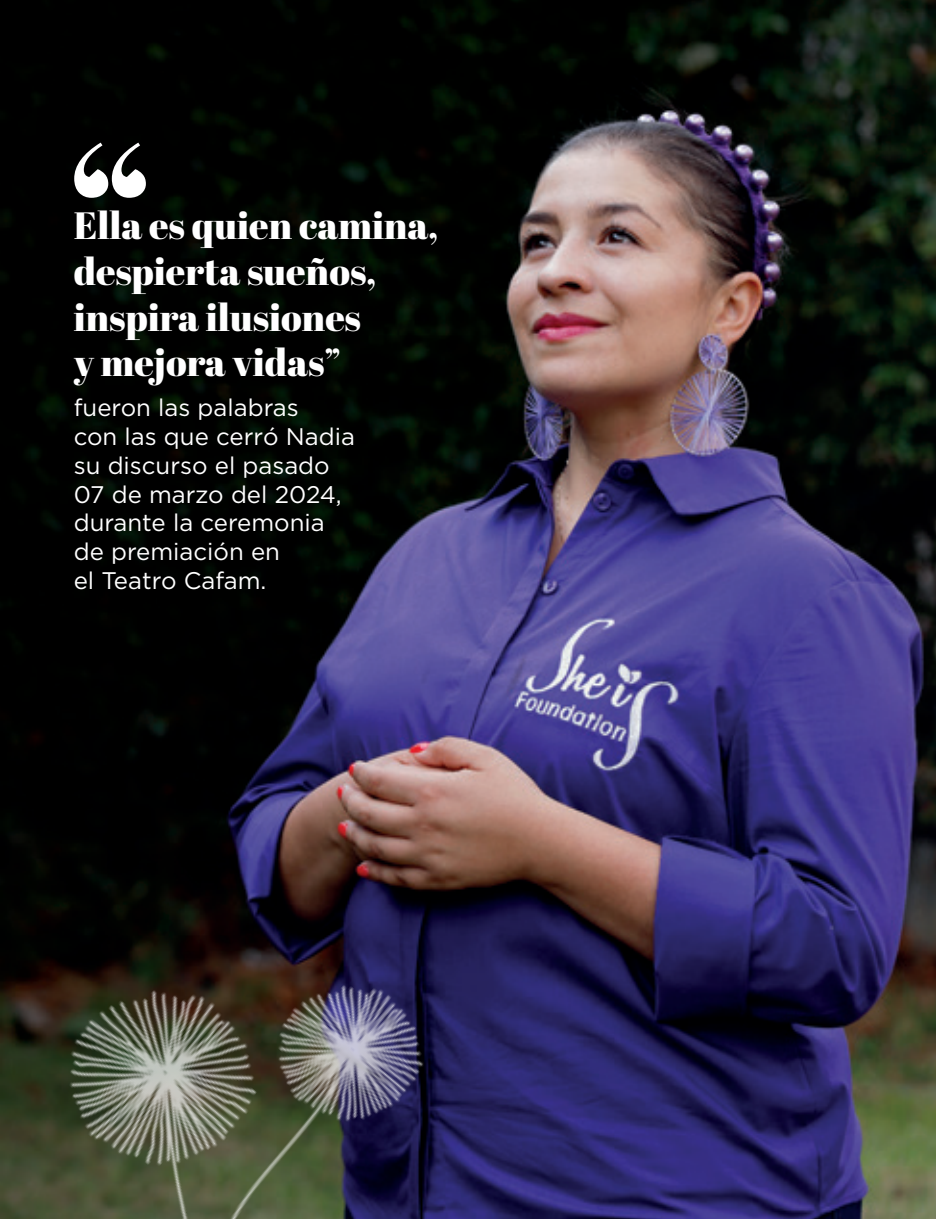
<style>
.page{position:relative;width:936px;height:1219px;background:#fff}
.page>*{position:absolute;margin:0;border:0;box-sizing:border-box;transform-origin:0 0}
.t1{font:200px "Abril Fatface";color:#fff}
.t2{font:38px/45.6px "Abril Fatface";color:#fff}
.t3{font:24px/28.8px "Gotham Pro";color:#fff}
</style>
<div class="page">
<img style="left:0;top:0;width:935px;height:1219px">
<img style="left:0;top:744px;width:504px;height:475px">
<h1 class="t1" style="left:65px;top:82px;width:91px">“</h1>
<h2 class="t2" style="left:74px;top:202px;width:366px">Ella es quien camina, despierta sueños, inspira ilusiones<br>y mejora vidas”</h2>
<p class="t3" style="left:74px;top:393px;width:283px">fueron las palabras<br>con las que cerró Nadia su discurso el pasado<br>07 de marzo del 2024, durante la ceremonia de premiación en<br>el Teatro Cafam.</p>
</div>
